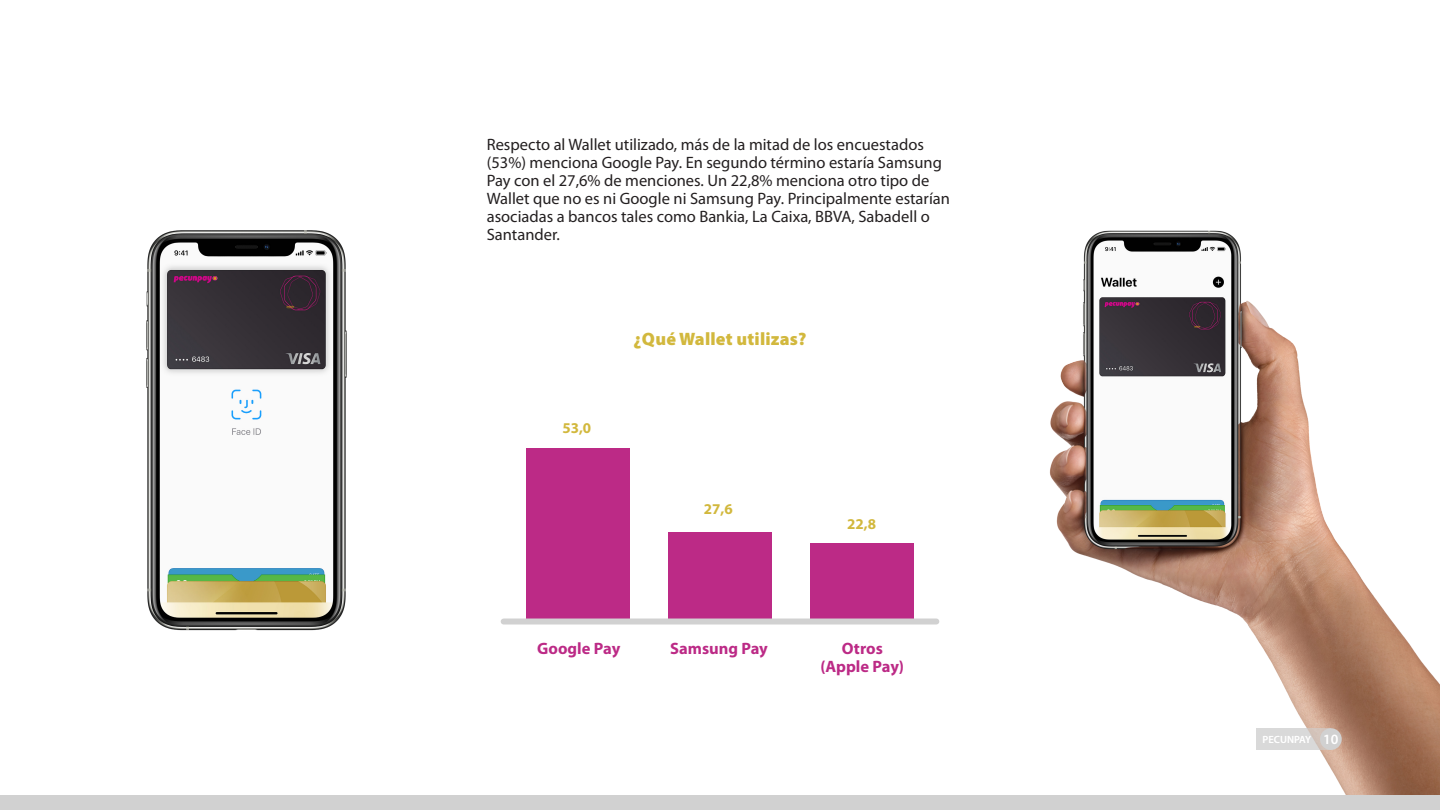
<style>
.page{position:relative;width:1440px;height:810px;background:#fff}
.page>*{position:absolute;margin:0;border:0;box-sizing:border-box;transform-origin:0 0}
.preguntas{font:900 18px "Myriad Pro";letter-spacing:.01em;color:#d2b83d}
.txt{font:16.5px/18px "Myriad Pro";color:#231f20}
.txt_peque{font:700 16.5px "Myriad Pro";color:#bc2a86}
.txt_peque-2{font:700 15px "Myriad Pro";color:#d2b83d}
.graficos{font:600 14.25px "Myriad Pro";color:#fff}
.graficos-2{font:600 10.5px "Myriad Pro";color:#fff}
</style>
<div class="page">
<img style="left:712px;top:230px;width:728px;height:566px">
<div style="left:526px;top:448px;width:103px;height:171px;background:#bc2a86"></div>
<div style="left:668px;top:532px;width:104px;height:87px;background:#bc2a86"></div>
<div style="left:811px;top:543px;width:103px;height:76px;background:#bc2a86"></div>
<div style="left:504px;top:619px;width:432px;height:6px;background:#d1d1d1"></div>
<div style="left:0;top:796px;width:1440px;height:14px;background:#d1d1d1"></div>
<img style="left:146px;top:230px;width:201px;height:401px">
<svg style="left:1256px;top:728px;width:72px;height:22px"></svg>
<div style="left:1320px;top:728px;width:22px;height:22px;background:#d1d1d1;border-radius:50%"></div>
<p class="txt" style="left:487px;top:135px;width:465px">Respecto al Wallet utilizado, más de la mitad de los encuestados (53%) menciona Google Pay. En segundo término estaría Samsung Pay con el 27,6% de menciones. Un 22,8% menciona otro tipo de Wallet que no es ni Google ni Samsung Pay. Principalmente estarían asociadas a bancos tales como Bankia, La Caixa, BBVA, Sabadell o Santander.</p>
<p class="txt_peque-2" style="left:562px;top:418px;width:30px">53,0</p>
<p class="preguntas" style="left:633px;top:327px;width:175px">¿Qué Wallet utilizas?</p>
<p class="txt_peque-2" style="left:704px;top:499px;width:30px">27,6</p>
<p class="txt_peque-2" style="left:847px;top:514px;width:30px">22,8</p>
<p class="txt_peque" style="left:537px;top:637px;width:85px">Google Pay</p>
<p class="txt_peque" style="left:670px;top:637px;width:99px">Samsung Pay</p>
<p class="txt_peque" style="left:842px;top:637px;width:42px">Otros</p>
<p class="txt_peque" style="left:821px;top:655px;width:85px">(Apple Pay)</p>
<p class="graficos-2" style="left:1263px;top:733px;width:50px">PECUNPAY</p>
<p class="graficos" style="left:1323px;top:730px;width:17px">10</p>
</div>
